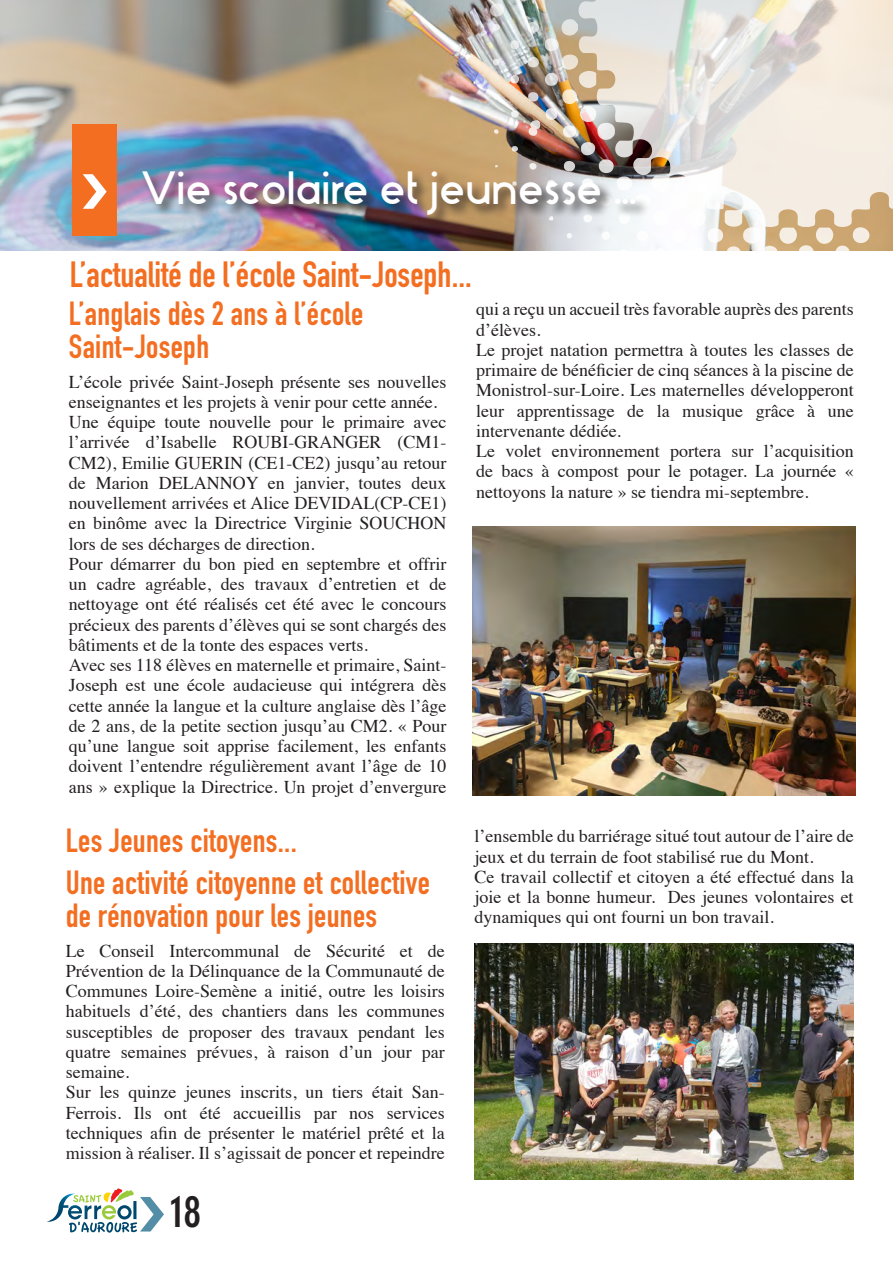
<style>
.page{position:relative;width:893px;height:1263px;background:#fff}
.page>*{position:absolute;margin:0;border:0;box-sizing:border-box;transform-origin:0 0}
.t1{font:54px "Omega Flight";color:#548ea6}
.t2{font:54px "Omega Flight";color:#fff}
.t3{font:43.5px "Stark";color:#fff}
.t4{font:700 condensed 43.5px "DIN Neuzeit Grotesk";color:#231f20}
.t5{font:700 36px "DIN Condensed";color:#f36e21}
.t6{font:700 33px "DIN Condensed";letter-spacing:.01em;color:#f36e21}
.t7{font:18px/20.2px "Times";color:#231f20;text-align:justify}
</style>
<div class="page">
<img style="left:0;top:0;width:893px;height:251px">
<svg style="left:47px;top:1188px;width:90px;height:45px"></svg>
<img style="left:489px;top:0;width:381px;height:251px">
<svg style="left:576px;top:0;width:317px;height:229px;background:#e4ddd3"></svg>
<div style="left:141px;top:170px;width:508px;height:59px;background:#231f20;opacity:.75"></div>
<div style="left:72px;top:124px;width:45px;height:111px;background:#f36e21"></div>
<img style="left:473px;top:527px;width:382px;height:269px">
<img style="left:475px;top:943px;width:379px;height:236px">
<p class="t2" style="left:81px;top:163px;width:29px">&gt;</p>
<p class="t3" style="left:140px;top:155px;width:499px">Vie scolaire et jeunesse ...</p>
<p class="t5" style="left:70px;top:250px;width:404px">L’actualité de l’école Saint-Joseph...</p>
<p class="t6" style="left:69px;top:292px;width:296px">L’anglais dès 2 ans à l’école</p>
<p class="t6" style="left:69px;top:325px;width:142px">Saint-Joseph</p>
<p class="t7" style="left:69px;top:370px;width:379px">L’école privée Saint-Joseph présente ses nouvelles enseignantes et les projets à venir pour cette année.</p>
<p class="t7" style="left:69px;top:410px;width:379px">Une équipe toute nouvelle pour le primaire avec l’arrivée d’Isabelle ROUBI-GRANGER (CM1- CM2), Emilie GUERIN (CE1-CE2) jusqu’au retour de Marion DELANNOY en janvier, toutes deux nouvellement arrivées et Alice DEVIDAL(CP-CE1) en binôme avec la Directrice Virginie SOUCHON lors de ses décharges de direction.</p>
<p class="t7" style="left:69px;top:552px;width:379px">Pour démarrer du bon pied en septembre et offrir un cadre agréable, des travaux d’entretien et de nettoyage ont été réalisés cet été avec le concours précieux des parents d’élèves qui se sont chargés des bâtiments et de la tonte des espaces verts.</p>
<p class="t7" style="left:69px;top:653px;width:379px">Avec ses 118 élèves en maternelle et primaire, Saint-Joseph est une école audacieuse qui intégrera dès cette année la langue et la culture anglaise dès l’âge de 2 ans, de la petite section jusqu’au CM2. « Pour qu’une langue soit apprise facilement, les enfants doivent l’entendre régulièrement avant l’âge de 10 ans » explique la Directrice. Un projet d’envergure</p>
<p class="t6" style="left:66px;top:819px;width:233px">Les Jeunes citoyens...</p>
<p class="t6" style="left:66px;top:861px;width:366px">Une activité citoyenne et collective</p>
<p class="t6" style="left:66px;top:894px;width:313px">de rénovation pour les jeunes</p>
<p class="t7" style="left:66px;top:939px;width:381px">Le Conseil Intercommunal de Sécurité et de Prévention de la Délinquance de la Communauté de Communes Loire-Semène a initié, outre les loisirs habituels d’été, des chantiers dans les communes susceptibles de proposer des travaux pendant les quatre semaines prévues, à raison d’un jour par semaine.</p>
<p class="t7" style="left:66px;top:1081px;width:381px">Sur les quinze jeunes inscrits, un tiers était San-Ferrois. Ils ont été accueillis par nos services techniques afin de présenter le matériel prêté et la mission à réaliser. Il s’agissait de poncer et repeindre</p>
<p class="t1" style="left:138px;top:1186px;width:29px">&gt;</p>
<p class="t4" style="left:170px;top:1186px;width:32px">18</p>
<p class="t7" style="left:476px;top:298px;width:379px">qui a reçu un accueil très favorable auprès des parents d’élèves.</p>
<p class="t7" style="left:476px;top:338px;width:379px">Le projet natation permettra à toutes les classes de primaire de bénéficier de cinq séances à la piscine de Monistrol-sur-Loire. Les maternelles développeront leur apprentissage de la musique grâce à une intervenante dédiée.</p>
<p class="t7" style="left:476px;top:439px;width:379px">Le volet environnement portera sur l’acquisition de bacs à compost pour le potager. La journée « nettoyons la nature » se tiendra mi-septembre.</p>
<p class="t7" style="left:475px;top:825px;width:381px">l’ensemble du barriérage situé tout autour de l’aire de jeux et du terrain de foot stabilisé rue du Mont.</p>
<p class="t7" style="left:475px;top:865px;width:381px">Ce travail collectif et citoyen a été effectué dans la joie et la bonne humeur. Des jeunes volontaires et dynamiques qui ont fourni un bon travail.</p>
</div>
